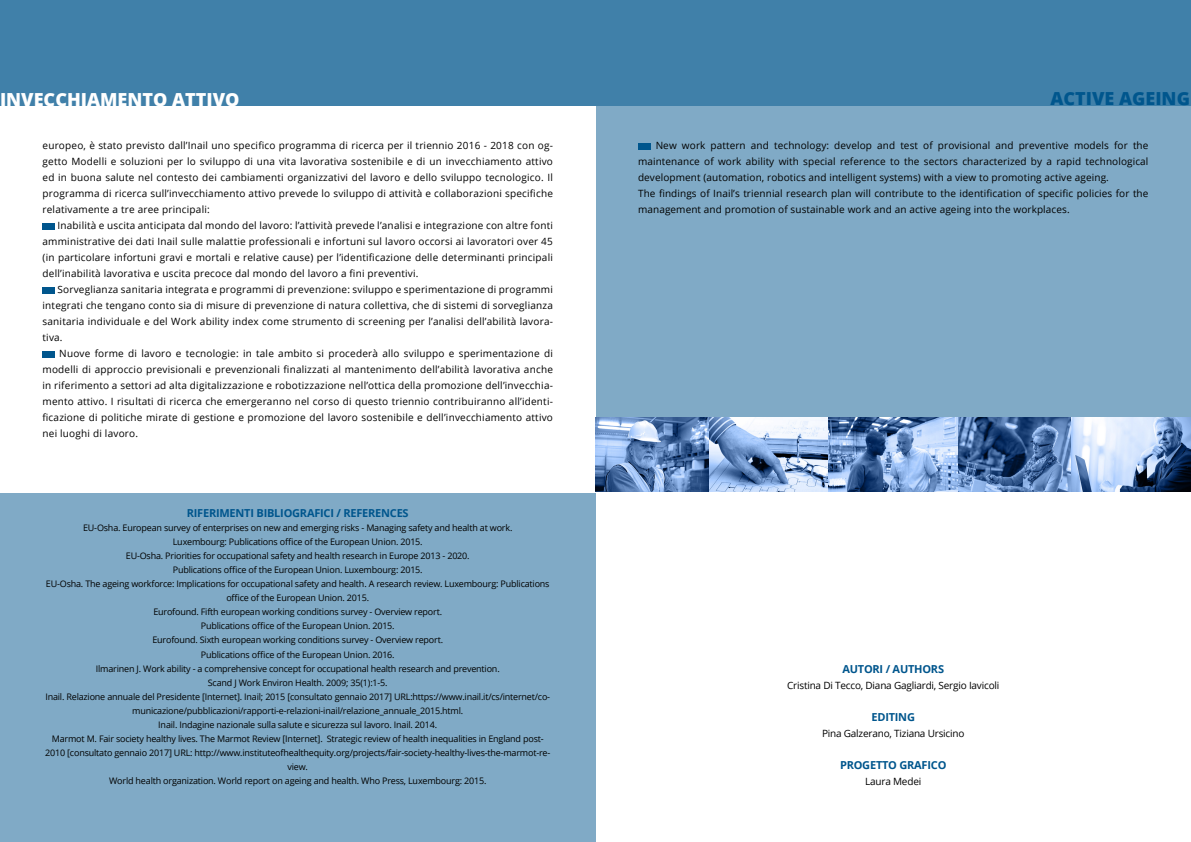
<style>
.page{position:relative;width:1191px;height:842px;background:#fff}
.page>*{position:absolute;margin:0;border:0;box-sizing:border-box;transform-origin:0 0}
.t1{font:800 18px "Open Sans";color:#fff}
.t2{font:800 18px "Open Sans";color:#00568d}
.t3{font:700 11px "Open Sans";letter-spacing:-.02em;color:#00568d}
.t4{font:10px/16px "Open Sans";letter-spacing:.01em;color:#000;text-align:justify}
.t5{font:10px "Open Sans";letter-spacing:-.02em;color:#000}
.t6{font:9px/14px "Open Sans";letter-spacing:-.02em;color:#000;text-align:center}
</style>
<div class="page">
<div style="left:0;top:493px;width:595px;height:349px;background:#80aac6"></div>
<div style="left:596px;top:0;width:595px;height:421px;background:#80aac6"></div>
<div style="left:0;top:0;width:1191px;height:105px;background:#4080a9"></div>
<div style="left:43px;top:223px;width:12px;height:6px;background:#00568d"></div>
<div style="left:43px;top:287px;width:12px;height:6px;background:#00568d"></div>
<div style="left:43px;top:351px;width:12px;height:6px;background:#00568d"></div>
<div style="left:638px;top:143px;width:12px;height:6px;background:#00568d"></div>
<img style="left:596px;top:418px;width:595px;height:73px">
<h1 class="t1" style="left:0;top:85px;width:20px">INVECC</h1>
<h1 class="t1" style="left:67px;top:85px;width:63px">HIAMENT</h1>
<h1 class="t1" style="left:153px;top:85px;width:31px">O ATTIV</h1>
<h1 class="t1" style="left:225px;top:85px;width:16px">O</h1>
<p class="t4" style="left:43px;top:137px;width:512px">europeo, è stato previsto dall’Inail uno specifico programma di ricerca per il triennio 2016 - 2018 con og&shy;getto Modelli e soluzioni per lo sviluppo di una vita lavorativa sostenibile e di un invecchiamento attivo ed in buona salute nel contesto dei cambiamenti organizzativi del lavoro e dello sviluppo tecnologico. Il programma di ricerca sull’invecchiamento attivo prevede lo sviluppo di attività e collaborazioni specifiche relativamente a tre aree principali:</p>
<p class="t4" style="left:43px;top:217px;width:512px;text-indent:15px">Inabilità e uscita anticipata dal mondo del lavoro: l’attività prevede l’analisi e integrazione con altre fonti amministrative dei dati Inail sulle malattie professionali e infortuni sul lavoro occorsi ai lavoratori over 45 (in particolare infortuni gravi e mortali e relative cause) per l’identificazione delle determinanti principali dell’inabilità lavorativa e uscita precoce dal mondo del lavoro a fini preventivi.</p>
<p class="t4" style="left:43px;top:281px;width:512px;text-indent:15px">Sorveglianza sanitaria integrata e programmi di prevenzione: sviluppo e sperimentazione di programmi integrati che tengano conto sia di misure di prevenzione di natura collettiva, che di sistemi di sorveglianza sanitaria individuale e del Work ability index come strumento di screening per l’analisi dell’abilità lavora&shy;tiva.</p>
<p class="t4" style="left:43px;top:345px;width:512px;text-indent:17px">Nuove forme di lavoro e tecnologie: in tale ambito si procederà allo sviluppo e sperimentazione di modelli di approccio previsionali e prevenzionali finalizzati al mantenimento dell’abilità lavorativa anche in riferimento a settori ad alta digitalizzazione e robotizzazione nell’ottica della promozione dell’invecchia&shy;mento attivo. I risultati di ricerca che emergeranno nel corso di questo triennio contribuiranno all’identi&shy;ficazione di politiche mirate di gestione e promozione del lavoro sostenibile e dell’invecchiamento attivo nei luoghi di lavoro.</p>
<p class="t3" style="left:187px;top:506px;width:223px">RIFERIMENTI BIBLIOGRAFICI / REFERENCES</p>
<p class="t6" style="left:45px;top:521px;width:507px">EU-Osha. European survey of enterprises on new and emerging risks - Managing safety and health at work.<br>Luxembourg: Publications office of the European Union. 2015.<br>EU-Osha. Priorities for occupational safety and health research in Europe 2013 - 2020.<br>Publications office of the European Union. Luxembourg: 2015.<br>EU-Osha. The ageing workforce: Implications for occupational safety and health. A research review. Luxembourg: Publications office of the European Union. 2015.<br>Eurofound. Fifth european working conditions survey - Overview report.<br>Publications office of the European Union. 2015.<br>Eurofound. Sixth european working conditions survey - Overview report.<br>Publications office of the European Union. 2016.<br>Ilmarinen J. Work ability - a comprehensive concept for occupational health research and prevention.<br>Scand J Work Environ Health. 2009; 35(1):1-5.<br>Inail. Relazione annuale del Presidente [Internet]. Inail; 2015 [consultato gennaio 2017] URL:https://www.inail.it/cs/internet/co&shy;municazione/pubblicazioni/rapporti-e-relazioni-inail/relazione_annuale_2015.html.<br>Inail. Indagine nazionale sulla salute e sicurezza sul lavoro. Inail. 2014.<br>Marmot M. Fair society healthy lives. The Marmot Review [Internet]. Strategic review of health inequalities in England post-2010 [consultato gennaio 2017] URL: http://www.instituteofhealthequity.org/projects/fair-society-healthy-lives-the-marmot-re&shy;view.<br>World health organization. World report on ageing and health. Who Press, Luxembourg: 2015.</p>
<h1 class="t2" style="left:1050px;top:85px;width:141px">ACTIVE AGEING</h1>
<p class="t4" style="left:638px;top:137px;width:512px;text-align:left;text-indent:18px">New work pattern and technology: develop and test of provisional and preventive models for the maintenance of work ability with special reference to the sectors characterized by a rapid technological development (automation, robotics and intelligent systems) with a view to promoting active ageing.<br>The findings of Inail’s triennial research plan will contribute to the identification of specific policies for the management and promotion of sustainable work and an active ageing into the workplaces.</p>
<p class="t3" style="left:842px;top:661px;width:103px">AUTORI / AUTHORS</p>
<p class="t5" style="left:787px;top:678px;width:214px">Cristina Di Tecco, Diana Gagliardi, Sergio Iavicoli</p>
<p class="t3" style="left:871px;top:709px;width:45px">EDITING</p>
<p class="t5" style="left:822px;top:726px;width:144px">Pina Galzerano, Tiziana Ursicino</p>
<p class="t3" style="left:840px;top:757px;width:108px">PROGETTO GRAFICO</p>
<p class="t5" style="left:865px;top:774px;width:58px">Laura Medei</p>
</div>
